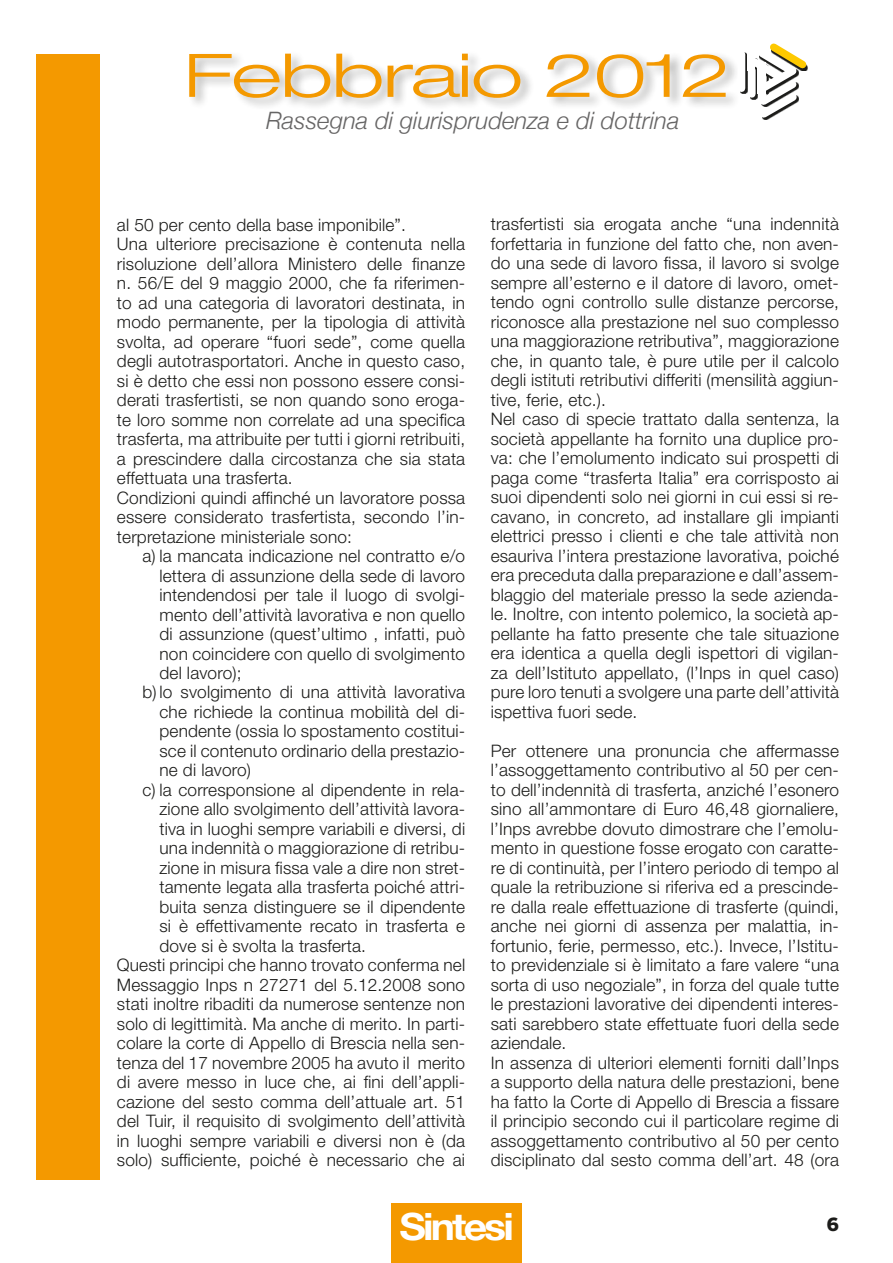
<style>
.page{position:relative;width:893px;height:1263px;background:#fff}
.page>*{position:absolute;margin:0;border:0;box-sizing:border-box;transform-origin:0 0}
.t1{font:300 expanded 60px "Helvetica Neue LT Std";letter-spacing:-.02em;color:#f49900;scale:1.32 1}
.t2{font:700 37.5px "Helvetica Neue";letter-spacing:-.07em;color:#fff;scale:1.09 1}
.t3{font:italic 300 24px "Helvetica Neue";color:#666565}
.t4{font:900 18px "Benton Sans";color:#1c1c1a}
.t5{font:300 17.25px/19.5px "Helvetica Neue LT Std";letter-spacing:.01em;color:#1c1c1a}
</style>
<div class="page">
<div style="left:36px;top:54px;width:63px;height:1125px;background:#f49900"></div>
<div style="left:391px;top:1204px;width:131px;height:59px;background:#f49900"></div>
<div style="left:188px;top:50px;width:552px;height:61px;background:#1c1c1a;opacity:.3"></div>
<div style="left:738px;top:55px;width:7px;height:33px;background:#fff"></div>
<svg style="left:743px;top:43px;width:65px;height:77px"></svg>
<div style="left:748px;top:52px;width:7px;height:19px;background:#fff"></div>
<div style="left:758px;top:63px;width:8px;height:31px;background:#fff"></div>
<h1 class="t1" style="left:184px;top:40px;width:416px">Febbraio 2012</h1>
<h3 class="t3" style="left:266px;top:106px;width:415px">Rassegna di giurisprudenza e di dottrina</h3>
<p class="t5" style="left:117px;top:214px;width:350px">al 50 per cento della base imponibile”.<br>Una ulteriore precisazione è contenuta nella risoluzione dell’allora Ministero delle finanze n. 56/E del 9 maggio 2000, che fa riferimen&shy;to ad una categoria di lavoratori destinata, in modo permanente, per la tipologia di attività svolta, ad operare “fuori sede”, come quella degli autotrasportatori. Anche in questo caso, si è detto che essi non possono essere consi&shy;derati trasfertisti, se non quando sono eroga&shy;te loro somme non correlate ad una specifica trasferta, ma attribuite per tutti i giorni retribuiti, a prescindere dalla circostanza che sia stata effettuata una trasferta.<br>Condizioni quindi affinché un lavoratore possa essere considerato trasfertista, secondo l’in&shy;terpretazione ministeriale sono:</p>
<p class="t5" style="left:142px;top:546px;width:324px">a) la mancata indicazione nel contratto e/o</p>
<p class="t5" style="left:159px;top:565px;width:307px">lettera di assunzione della sede di lavoro</p>
<p class="t5" style="left:159px;top:585px;width:307px">intendendosi per tale il luogo di svolgi-</p>
<p class="t5" style="left:159px;top:604px;width:307px">mento dell’attività lavorativa e non quello</p>
<p class="t5" style="left:159px;top:624px;width:307px">di assunzione (quest’ultimo , infatti, può</p>
<p class="t5" style="left:159px;top:643px;width:307px">non coincidere con quello di svolgimento</p>
<p class="t5" style="left:159px;top:663px;width:84px">del lavoro);</p>
<p class="t5" style="left:142px;top:682px;width:324px">b) lo svolgimento di una attività lavorativa</p>
<p class="t5" style="left:159px;top:702px;width:307px">che richiede la continua mobilità del di-</p>
<p class="t5" style="left:159px;top:721px;width:307px">pendente (ossia lo spostamento costitui-</p>
<p class="t5" style="left:159px;top:741px;width:307px">sce il contenuto ordinario della prestazio-</p>
<p class="t5" style="left:159px;top:760px;width:93px">ne di lavoro)</p>
<p class="t5" style="left:142px;top:780px;width:324px">c) la corresponsione al dipendente in rela-</p>
<p class="t5" style="left:159px;top:799px;width:307px">zione allo svolgimento dell’attività lavora-</p>
<p class="t5" style="left:159px;top:819px;width:307px">tiva in luoghi sempre variabili e diversi, di</p>
<p class="t5" style="left:159px;top:838px;width:307px">una indennità o maggiorazione di retribu-</p>
<p class="t5" style="left:159px;top:858px;width:307px">zione in misura fissa vale a dire non stret-</p>
<p class="t5" style="left:159px;top:877px;width:307px">tamente legata alla trasferta poiché attri-</p>
<p class="t5" style="left:159px;top:897px;width:307px">buita senza distinguere se il dipendente</p>
<p class="t5" style="left:159px;top:916px;width:307px">si è effettivamente recato in trasferta e</p>
<p class="t5" style="left:159px;top:936px;width:208px">dove si è svolta la trasferta.</p>
<p class="t5" style="left:117px;top:955px;width:350px">Questi principi che hanno trovato conferma nel</p>
<p class="t5" style="left:117px;top:975px;width:350px">Messaggio Inps n 27271 del 5.12.2008 sono</p>
<p class="t5" style="left:117px;top:994px;width:350px">stati inoltre ribaditi da numerose sentenze non</p>
<p class="t5" style="left:117px;top:1014px;width:350px">solo di legittimità. Ma anche di merito. In parti-</p>
<p class="t5" style="left:117px;top:1033px;width:350px">colare la corte di Appello di Brescia nella sen-</p>
<p class="t5" style="left:117px;top:1053px;width:350px">tenza del 17 novembre 2005 ha avuto il merito</p>
<p class="t5" style="left:117px;top:1072px;width:350px">di avere messo in luce che, ai fini dell’appli-</p>
<p class="t5" style="left:117px;top:1092px;width:350px">cazione del sesto comma dell’attuale art. 51</p>
<p class="t5" style="left:117px;top:1111px;width:350px">del Tuir, il requisito di svolgimento dell’attività</p>
<p class="t5" style="left:117px;top:1130px;width:350px">in luoghi sempre variabili e diversi non è (da</p>
<p class="t5" style="left:117px;top:1150px;width:350px">solo) sufficiente, poiché è necessario che ai</p>
<p class="t5" style="left:491px;top:214px;width:350px">trasfertisti sia erogata anche “una indennità forfettaria in funzione del fatto che, non aven&shy;do una sede di lavoro fissa, il lavoro si svolge sempre all’esterno e il datore di lavoro, omet&shy;tendo ogni controllo sulle distanze percorse, riconosce alla prestazione nel suo complesso una maggiorazione retributiva”, maggiorazione che, in quanto tale, è pure utile per il calcolo degli istituti retributivi differiti (mensilità aggiun&shy;tive, ferie, etc.).<br>Nel caso di specie trattato dalla sentenza, la società appellante ha fornito una duplice pro&shy;va: che l’emolumento indicato sui prospetti di paga come “trasferta Italia” era corrisposto ai suoi dipendenti solo nei giorni in cui essi si re&shy;cavano, in concreto, ad installare gli impianti elettrici presso i clienti e che tale attività non esauriva l’intera prestazione lavorativa, poiché era preceduta dalla preparazione e dall’assem&shy;blaggio del materiale presso la sede azienda&shy;le. Inoltre, con intento polemico, la società ap&shy;pellante ha fatto presente che tale situazione era identica a quella degli ispettori di vigilan&shy;za dell’Istituto appellato, (l’Inps in quel caso) pure loro tenuti a svolgere una parte dell’attività ispettiva fuori sede.</p>
<p class="t5" style="left:491px;top:740px;width:350px">Per ottenere una pronuncia che affermasse l’assoggettamento contributivo al 50 per cen&shy;to dell’indennità di trasferta, anziché l’esonero sino all’ammontare di Euro 46,48 giornaliere, l’Inps avrebbe dovuto dimostrare che l’emolu&shy;mento in questione fosse erogato con caratte&shy;re di continuità, per l’intero periodo di tempo al quale la retribuzione si riferiva ed a prescinde&shy;re dalla reale effettuazione di trasferte (quindi, anche nei giorni di assenza per malattia, in&shy;fortunio, ferie, permesso, etc.). Invece, l’Istitu&shy;to previdenziale si è limitato a fare valere “una sorta di uso negoziale”, in forza del quale tutte le prestazioni lavorative dei dipendenti interes&shy;sati sarebbero state effettuate fuori della sede aziendale.<br>In assenza di ulteriori elementi forniti dall’Inps a supporto della natura delle prestazioni, bene ha fatto la Corte di Appello di Brescia a fissare il principio secondo cui il particolare regime di assoggettamento contributivo al 50 per cento disciplinato dal sesto comma dell’art. 48 (ora</p>
<h2 class="t2" style="left:399px;top:1204px;width:106px">Sintesi</h2>
<p class="t4" style="left:827px;top:1213px;width:14px">6</p>
</div>
